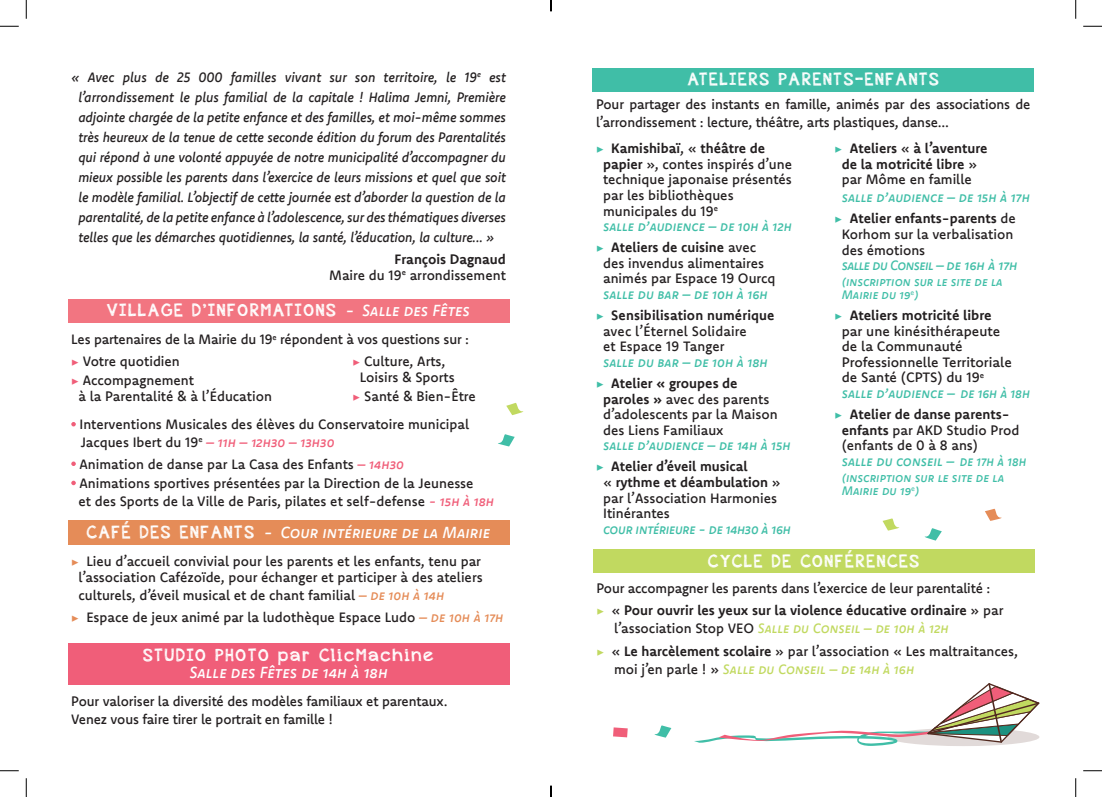
<style>
.page{position:relative;width:1102px;height:797px;background:#fff}
.page>*{position:absolute;margin:0;border:0;box-sizing:border-box;transform-origin:0 0}
.t1{font:17.5px "appleberry";letter-spacing:.11em;color:#fff}
.t2{font:16.25px "Komet Medium SC Italic";color:#fff}
.t3{font:500 13.75px/15.6px "Komet";color:#231f20}
.t4{font:italic 500 13.75px/20px "Komet";letter-spacing:-.01em;color:#231f20;text-align:center}
.t5{font:13.75px "Komet Medium SC Italic";color:#40bea7}
.t6{font:700 13.75px/15.6px "Komet";color:#231f20}
.t7{font:13.75px "Komet Medium SC Italic";color:#c1d960}
.t8{font:13.75px "Komet Medium SC Italic";letter-spacing:-.02em;color:#40bea7}
.t9{font:13.75px "Komet Medium SC Italic";letter-spacing:-.04em;color:#40bea7}
.t10{font:12.5px/12.5px "Komet Medium SC Italic";color:#40bea7}
.s1{font-weight:700}
.s2{font-family:"Komet Medium SC Italic";font-size:16.25px}
.s3{font-family:"Minion Pro";font-weight:700;font-size:13.12px;color:#f05e79}
.s4{font-family:"Komet Medium SC Italic";font-weight:400;color:#f05e79}
.s5{font-family:"appleberry";font-size:17.5px}
.s6{font-family:"Minion Pro";font-weight:700;font-size:13.12px;color:#e58c58}
.s7{font-family:"Komet Medium SC Italic";font-weight:400;color:#e58c58}
.s8{font-family:"Minion Pro";font-weight:700;font-size:13.12px;color:#40bea7}
.s9{font-family:"Minion Pro";font-size:13.12px;color:#40bea7}
.s10{font-weight:500}
.s11{font-family:"Minion Pro";font-weight:700;font-size:13.12px;color:#c1d960}
.s12{font-family:"Komet";font-weight:500;color:#231f20}
</style>
<div class="page">
<div style="left:68px;top:299px;width:441px;height:24px;background:#f27581"></div>
<div style="left:68px;top:643px;width:441px;height:41px;background:#f05e79"></div>
<svg style="left:71px;top:422px;width:5px;height:4px"></svg>
<svg style="left:71px;top:461px;width:5px;height:5px"></svg>
<svg style="left:71px;top:480px;width:5px;height:5px"></svg>
<div style="left:592px;top:549px;width:442px;height:24px;background:#c1d960"></div>
<div style="left:592px;top:68px;width:442px;height:24px;background:#40bea7"></div>
<div style="left:68px;top:520px;width:441px;height:24px;background:#e58c58"></div>
<svg style="left:498px;top:434px;width:16px;height:12px"></svg>
<svg style="left:654px;top:725px;width:17px;height:12px"></svg>
<svg style="left:924px;top:528px;width:17px;height:12px"></svg>
<svg style="left:613px;top:727px;width:14px;height:10px"></svg>
<svg style="left:506px;top:402px;width:18px;height:13px"></svg>
<svg style="left:882px;top:518px;width:18px;height:12px"></svg>
<svg style="left:985px;top:508px;width:17px;height:13px"></svg>
<svg style="left:694px;top:683px;width:346px;height:63px"></svg>
<svg style="left:0;top:25px;width:19px;height:2px"></svg>
<svg style="left:1083px;top:25px;width:18px;height:2px"></svg>
<svg style="left:0;top:770px;width:19px;height:1px"></svg>
<svg style="left:1083px;top:770px;width:18px;height:1px"></svg>
<svg style="left:25px;top:0;width:2px;height:19px"></svg>
<svg style="left:25px;top:778px;width:2px;height:19px"></svg>
<svg style="left:1075px;top:0;width:1px;height:19px"></svg>
<svg style="left:1075px;top:778px;width:1px;height:19px"></svg>
<svg style="left:550px;top:785px;width:1px;height:12px"></svg>
<p class="t4" style="left:71px;top:66px;width:436px">« Avec plus de 25 000 familles vivant sur son territoire, le 19<sup>e</sup> est l’arrondissement le plus familial de la capitale ! Halima Jemni, Première adjointe chargée de la petite enfance et des familles, et moi-même sommes très heureux de la tenue de cette seconde édition du forum des Parentalités qui répond à une volonté appuyée de notre municipalité d’accompagner du mieux possible les parents dans l’exercice de leurs missions et quel que soit le modèle familial. L’objectif de cette journée est d’aborder la question de la parentalité, de la petite enfance à l’adolescence, sur des thématiques diverses telles que les démarches quotidiennes, la santé, l’éducation, la culture... »</p>
<p class="t3" style="left:329px;top:251px;width:178px;text-align:right"><span class="s1">François Dagnaud<br></span>Maire du 19<sup>e</sup> arrondissement</p>
<p class="t1" style="left:107px;top:298px;width:364px">VILLAGE D’INFORMATIONS <span class="s2">- Salle des Fêtes</span></p>
<p class="t3" style="left:71px;top:331px;width:399px">Les partenaires de la Mairie du 19<sup>e</sup> répondent à vos questions sur :</p>
<p class="t3" style="left:71px;top:351px;width:124px;line-height:19.1px"><span class="s3">▶</span> Votre quotidien<br><span class="s3">▶</span> Accompagnement</p>
<p class="t3" style="left:78px;top:388px;width:195px">à la Parentalité &amp; à l’Éducation</p>
<p class="t3" style="left:359px;top:353px;width:97px;text-indent:-7px"><span class="s3">▶</span> Culture, Arts,<br>Loisirs &amp; Sports</p>
<p class="t3" style="left:79px;top:381px;width:398px;line-height:28.2px;text-indent:273px"><span class="s3">▶</span> Santé &amp; Bien-Être<br>Interventions Musicales des élèves du Conservatoire municipal</p>
<p class="t3" style="left:79px;top:431px;width:326px;line-height:21.5px">Jacques Ibert du 19<sup>e</sup> <span class="s4">– 11h – 12h30 – 13h30<br></span>Animation de danse par La Casa des Enfants <span class="s4">– 14h30</span></p>
<p class="t3" style="left:78px;top:473px;width:417px;line-height:18px">Animations sportives présentées par la Direction de la Jeunesse<br>et des Sports de la Ville de Paris, pilates et self-defense <span class="s4">- 15h à 18h</span></p>
<p class="t2" style="left:87px;top:521px;width:404px"><span class="s5">CAFÉ DES ENFANTS</span> - Cour intérieure de la Mairie</p>
<p class="t3" style="left:71px;top:553px;width:413px;text-align:center"><span class="s6">▶</span> Lieu d’accueil convivial pour les parents et les enfants, tenu par l’association Cafézoïde, pour échanger et participer à des ateliers</p>
<p class="t3" style="left:71px;top:584px;width:433px;line-height:21.5px;text-indent:7px">culturels, d’éveil musical et de chant familial <span class="s7">– de 10h à 14h<br></span><span class="s6">▶</span> Espace de jeux animé par la ludothèque Espace Ludo <span class="s7">– de 10h à 17h</span></p>
<p class="t1" style="left:144px;top:642px;width:291px">STUDIO PHOTO par ClicMachine</p>
<p class="t2" style="left:189px;top:662px;width:200px">Salle des Fêtes de 14h à 18h</p>
<p class="t3" style="left:71px;top:692px;width:378px;line-height:18px">Pour valoriser la diversité des modèles familiaux et parentaux.<br>Venez vous faire tirer le portrait en famille !</p>
<p class="t1" style="left:687px;top:66px;width:253px">ATELIERS PARENTS-ENFANTS</p>
<p class="t3" style="left:596px;top:95px;width:436px;line-height:18px">Pour partager des instants en famille, animés par des associations de l’arrondissement : lecture, théâtre, arts plastiques, danse...</p>
<p class="t3" style="left:603px;top:140px;width:190px;text-indent:-7px"><span class="s8">▶</span> <span class="s1">Kamishibaï</span>, « <span class="s1">théâtre de papier</span> », contes inspirés d’une technique japonaise présentés par les bibliothèques municipales du 19<sup>e</sup></p>
<p class="t5" style="left:603px;top:217px;width:190px">salle d’audience – de 10h à 12h</p>
<p class="t3" style="left:603px;top:239px;width:174px;text-indent:-7px"><span class="s8">▶</span> <span class="s1">Ateliers de cuisine</span> avec des invendus alimentaires animés par Espace 19 Ourcq</p>
<p class="t5" style="left:603px;top:285px;width:166px">salle du bar – de 10h à 16h</p>
<p class="t3" style="left:603px;top:307px;width:173px;text-indent:-7px"><span class="s8">▶</span> <span class="s1">Sensibilisation numérique </span>avec l’Éternel Solidaire<br>et Espace 19 Tanger</p>
<p class="t5" style="left:603px;top:353px;width:166px">salle du bar – de 10h à 18h</p>
<p class="t3" style="left:603px;top:375px;width:176px;text-indent:-7px"><span class="s8">▶</span> <span class="s1">Atelier « groupes de paroles »</span> avec des parents d’adolescents par la Maison des Liens Familiaux</p>
<p class="t5" style="left:603px;top:436px;width:189px">salle d’audience – de 14h à 15h</p>
<p class="t6" style="left:603px;top:458px;width:179px;text-indent:-7px"><span class="s9">▶</span> Atelier d’éveil musical<br><span class="s10">«</span> rythme et déambulation <span class="s10">» par l’Association Harmonies<br>Itinérantes</span></p>
<p class="t8" style="left:603px;top:520px;width:189px">cour intérieure - de 14h30 à 16h</p>
<p class="t6" style="left:841px;top:140px;width:147px;text-indent:-7px"><span class="s9">▶</span> Ateliers <span class="s10">«</span> à l’aventure de la motricité libre <span class="s10">» par Môme en famille</span></p>
<p class="t5" style="left:841px;top:189px;width:190px">salle d’audience – de 15h à 17h</p>
<p class="t3" style="left:841px;top:210px;width:176px;text-indent:-7px"><span class="s8">▶</span> <span class="s1">Atelier enfants-parents</span> de<br>Korhom sur la verbalisation des émotions</p>
<p class="t9" style="left:841px;top:256px;width:177px">salle du Conseil – de 16h à 17h</p>
<p class="t10" style="left:841px;top:275px;width:162px">(inscription sur le site de la<br>Mairie du 19<sup>e</sup>)</p>
<p class="t3" style="left:841px;top:307px;width:172px;text-indent:-7px"><span class="s8">▶</span> <span class="s1">Ateliers motricité libre </span>par une kinésithérapeute de la Communauté<br>Professionnelle Territoriale de Santé (CPTS) du 19<sup>e</sup></p>
<p class="t5" style="left:841px;top:384px;width:190px">salle d’audience – de 16h à 18h</p>
<p class="t3" style="left:841px;top:406px;width:179px;text-indent:-7px"><span class="s8">▶</span> <span class="s1">Atelier de danse parents&shy;enfants</span> par AKD Studio Prod (enfants de 0 à 8 ans)</p>
<p class="t5" style="left:841px;top:452px;width:186px">salle du conseil – de 17h à 18h</p>
<p class="t10" style="left:841px;top:471px;width:164px">(inscription sur le site de la<br>Mairie du 19<sup>e</sup>)</p>
<p class="t1" style="left:708px;top:548px;width:212px">CYCLE DE CONFÉRENCES</p>
<p class="t3" style="left:596px;top:576px;width:408px;line-height:22.8px">Pour accompagner les parents dans l’exercice de leur parentalité :<br><span class="s11">▶</span> « <span class="s1">Pour ouvrir les yeux sur la violence éducative ordinaire</span> » par</p>
<p class="t7" style="left:614px;top:619px;width:336px"><span class="s12">l’association Stop VEO</span> Salle du Conseil – de 10h à 12h</p>
<p class="t3" style="left:596px;top:643px;width:423px"><span class="s11">▶</span> « <span class="s1">Le harcèlement scolaire</span> » par l’association « Les maltraitances,</p>
<p class="t7" style="left:614px;top:660px;width:302px"><span class="s12">moi j’en parle ! »</span> Salle du Conseil – de 14h à 16h</p>
</div>
